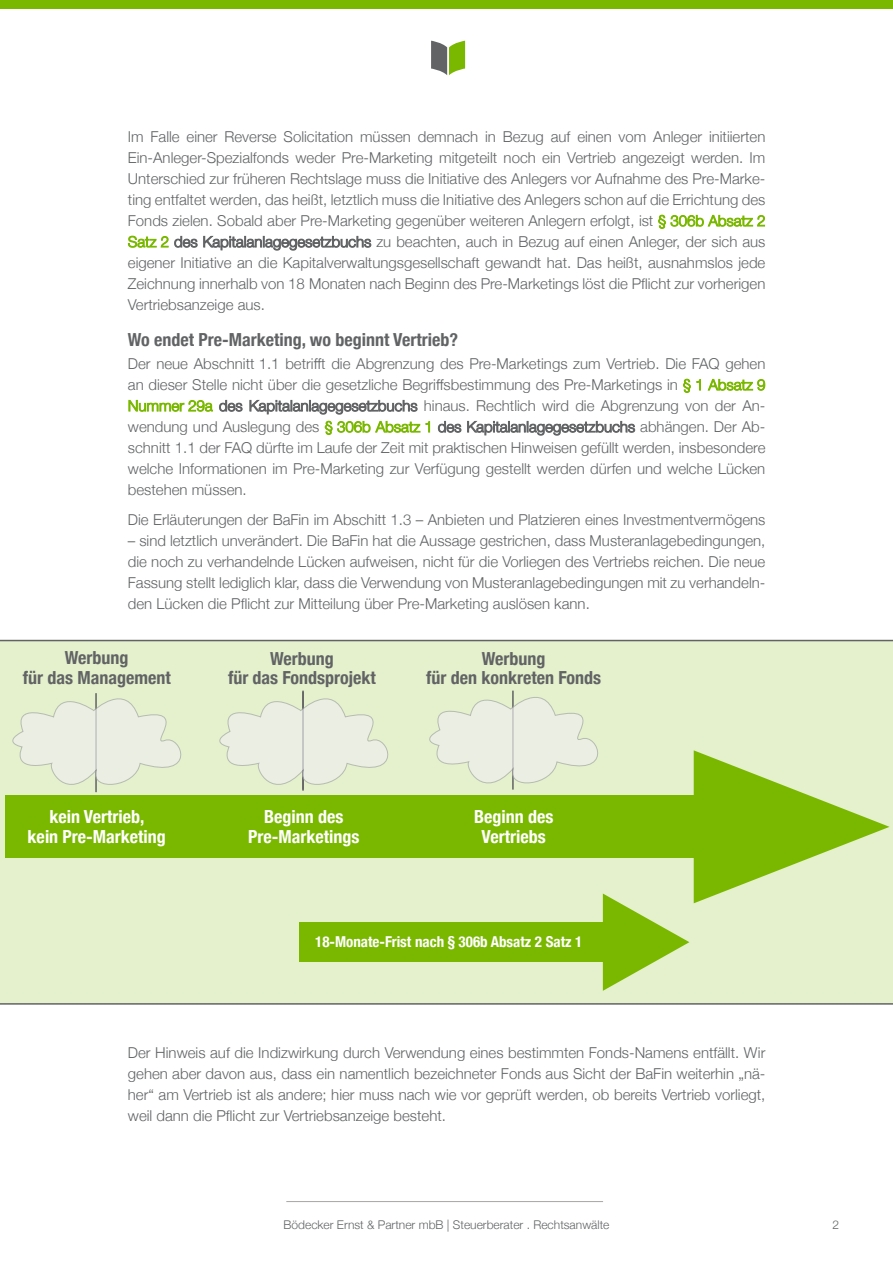
<style>
.page{position:relative;width:893px;height:1263px;background:#fff}
.page>*{position:absolute;margin:0;border:0;box-sizing:border-box;transform-origin:0 0}
.t1{font:700 condensed 18px/19.5px "Helvetica Neue";color:#616365;text-align:center}
.t2{font:700 condensed 18px/19.5px "Helvetica Neue";color:#fff;text-align:center}
.t3{font:300 15px/21px "Helvetica Neue";color:#616365;text-align:justify}
.t4{font:700 condensed 15px "Helvetica Neue";color:#fff}
.t5{font:300 12px "Helvetica Neue";color:#616365}
.s1{color:#7ab800}
</style>
<div class="page">
<div style="left:0;top:0;width:893px;height:9px;background:#7ab800"></div>
<hr style="left:286px;top:1201px;width:317px;height:1px;background:#a9a5a5">
<svg style="left:431px;top:41px;width:34px;height:34px"></svg>
<div style="left:0;top:640px;width:893px;height:365px;background:#e4f1cc"></div>
<div style="left:6px;top:796px;width:696px;height:62px;background:#7ab800"></div>
<div style="left:299px;top:922px;width:307px;height:40px;background:#7ab800"></div>
<hr style="left:95px;top:693px;width:2px;height:99px;background:#616365">
<hr style="left:302px;top:692px;width:2px;height:99px;background:#616365">
<svg style="left:1px;top:688px;width:194px;height:98px;background:#e5edd6"></svg>
<svg style="left:208px;top:688px;width:194px;height:98px;background:#e5edd6"></svg>
<svg style="left:417px;top:686px;width:472px;height:305px"></svg>
<p class="t3" style="left:128px;top:125px;width:639px">Im Falle einer Reverse Solicitation müssen demnach in Bezug auf einen vom Anleger initiierten Ein-Anleger-Spezialfonds weder Pre-Marketing mitgeteilt noch ein Vertrieb angezeigt werden. Im Unterschied zur früheren Rechtslage muss die Initiative des Anlegers vor Aufnahme des Pre-Marke&shy;ting entfaltet werden, das heißt, letztlich muss die Initiative des Anlegers schon auf die Errichtung des Fonds zielen. Sobald aber Pre-Marketing gegenüber weiteren Anlegern erfolgt, ist <span class="s1">§ 306b Absatz 2<br>Satz 2</span> des Kapitalanlagegesetzbuchs zu beachten, auch in Bezug auf einen Anleger, der sich aus eigener Initiative an die Kapitalverwaltungsgesellschaft gewandt hat. Das heißt, ausnahmslos jede Zeichnung innerhalb von 18 Monaten nach Beginn des Pre-Marketings löst die Pflicht zur vorherigen Vertriebsanzeige aus.</p>
<p class="t1" style="left:128px;top:329px;width:332px">Wo endet Pre-Marketing, wo beginnt Vertrieb?</p>
<p class="t3" style="left:128px;top:352px;width:639px">Der neue Abschnitt 1.1 betrifft die Abgrenzung des Pre-Marketings zum Vertrieb. Die FAQ gehen an dieser Stelle nicht über die gesetzliche Begriffsbestimmung des Pre-Marketings in <span class="s1">§ 1 Absatz 9<br>Nummer 29a</span> des Kapitalanlagegesetzbuchs hinaus. Rechtlich wird die Abgrenzung von der An&shy;wendung und Auslegung des <span class="s1">§ 306b Absatz 1</span> des Kapitalanlagegesetzbuchs abhängen. Der Ab&shy;schnitt 1.1 der FAQ dürfte im Laufe der Zeit mit praktischen Hinweisen gefüllt werden, insbesondere welche Informationen im Pre-Marketing zur Verfügung gestellt werden dürfen und welche Lücken bestehen müssen.</p>
<p class="t3" style="left:128px;top:508px;width:639px">Die Erläuterungen der BaFin im Abschitt 1.3 – Anbieten und Platzieren eines Investmentvermögens</p>
<p class="t3" style="left:128px;top:529px;width:639px">– sind letztlich unverändert. Die BaFin hat die Aussage gestrichen, dass Musteranlagebedingungen, die noch zu verhandelnde Lücken aufweisen, nicht für die Vorliegen des Vertriebs reichen. Die neue Fassung stellt lediglich klar, dass die Verwendung von Musteranlagebedingungen mit zu verhandeln&shy;den Lücken die Pflicht zur Mitteilung über Pre-Marketing auslösen kann.</p>
<p class="t1" style="left:23px;top:647px;width:149px">Werbung<br>für das Management</p>
<p class="t1" style="left:228px;top:647px;width:149px">Werbung<br>für das Fondsprojekt</p>
<p class="t1" style="left:426px;top:647px;width:176px">Werbung<br>für den konkreten Fonds</p>
<p class="t2" style="left:28px;top:806px;width:140px">kein Vertrieb,<br>kein Pre-Marketing</p>
<p class="t2" style="left:248px;top:806px;width:113px">Beginn des<br>Pre-Marketings</p>
<p class="t2" style="left:474px;top:806px;width:81px">Beginn des<br>Vertriebs</p>
<p class="t4" style="left:315px;top:929px;width:269px">18-Monate-Frist nach § 306b Absatz 2 Satz 1</p>
<p class="t3" style="left:128px;top:1041px;width:639px">Der Hinweis auf die Indizwirkung durch Verwendung eines bestimmten Fonds-Namens entfällt. Wir gehen aber davon aus, dass ein namentlich bezeichneter Fonds aus Sicht der BaFin weiterhin „nä&shy;her“ am Vertrieb ist als andere; hier muss nach wie vor geprüft werden, ob bereits Vertrieb vorliegt, weil dann die Pflicht zur Vertriebsanzeige besteht.</p>
<p class="t5" style="left:284px;top:1215px;width:327px">Bödecker Ernst &amp; Partner mbB | Steuerberater . Rechtsanwälte</p>
<p class="t5" style="left:832px;top:1215px;width:8px">2</p>
</div>
